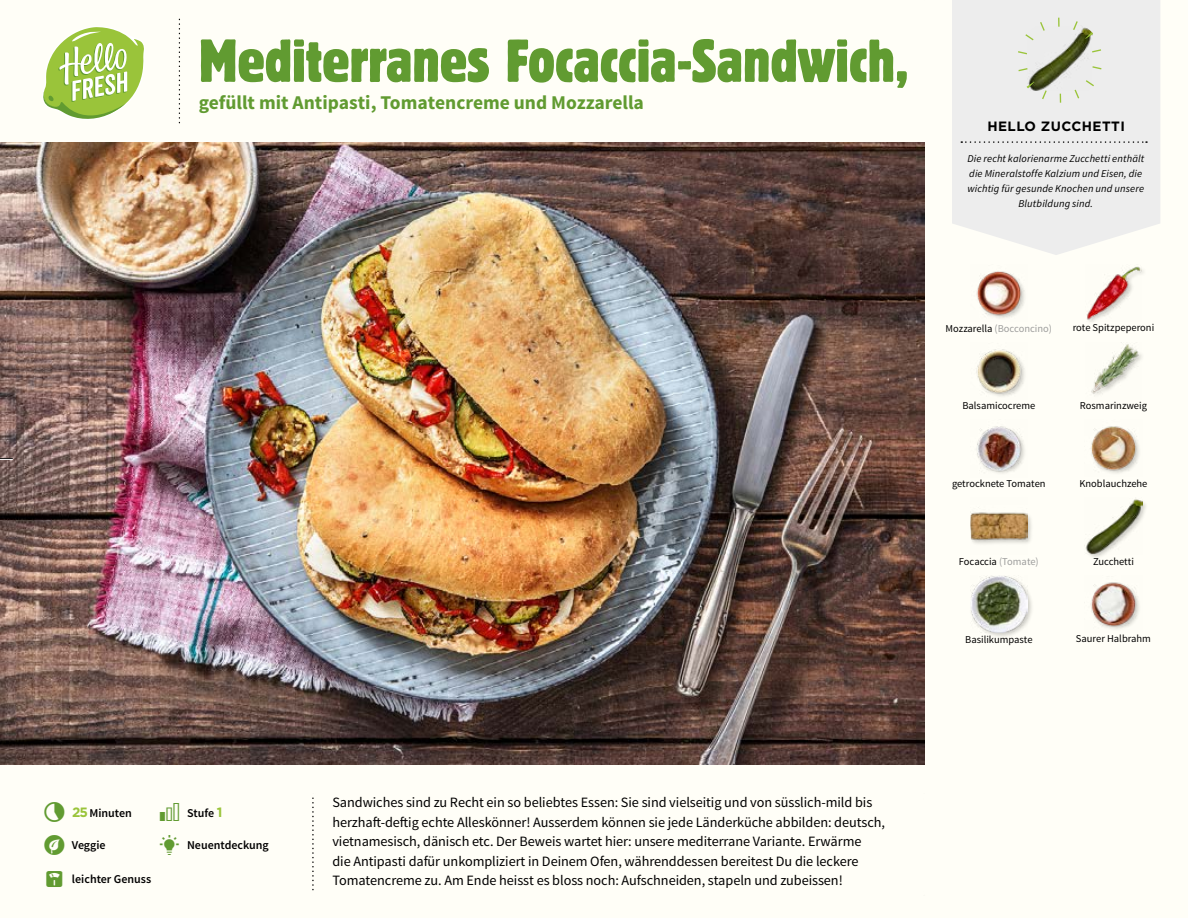
<style>
.page{position:relative;width:1188px;height:918px;background:#fffef7}
.page>*{position:absolute;margin:0;border:0;box-sizing:border-box;transform-origin:0 0}
.t1{font:condensed 60px "Block Berthold BQ";letter-spacing:-.005em;color:#619b31}
.t2{font:700 19.5px "Source Sans Pro";color:#619b31}
.t3{font:14.25px/19.5px "Source Sans Pro";letter-spacing:-.005em;color:#000}
.t4{font:700 13.5px "Gotham";letter-spacing:.03em;color:#000}
.t5{font:600 12px "Source Sans Pro";color:#000}
.t6{font:10.5px "Source Sans Pro";color:#000}
.t7{font:italic 10.5px/14.7px "Source Sans Pro";letter-spacing:.01em;color:#000;text-align:center}
.t8{font:10.5px "Source Sans Pro";color:#9d9d9c}
.s1{color:#000}
.s2{color:#9d9d9c}
.s3{font-family:"Gotham";font-weight:700;font-size:13.5px;color:#9ac43a}
</style>
<div class="page">
<svg style="left:43px;top:27px;width:101px;height:92px"></svg>
<img style="left:1091px;top:582px;width:48px;height:47px">
<div style="left:969px;top:575px;width:65px;height:64px;background:#000;opacity:.2"></div>
<img style="left:970px;top:575px;width:58px;height:58px">
<div style="left:969px;top:513px;width:65px;height:34px;background:#000;opacity:.2"></div>
<img style="left:970px;top:512px;width:58px;height:35px">
<div style="left:1086px;top:499px;width:63px;height:61px;background:#000;opacity:.2"></div>
<img style="left:1085px;top:499px;width:57px;height:56px">
<img style="left:1090px;top:426px;width:49px;height:47px">
<img style="left:976px;top:426px;width:49px;height:48px">
<img style="left:976px;top:349px;width:49px;height:47px">
<img style="left:1091px;top:342px;width:51px;height:52px">
<img style="left:1087px;top:266px;width:55px;height:55px">
<img style="left:976px;top:271px;width:49px;height:48px">
<svg style="left:952px;top:0;width:208px;height:255px;background:#eeeeed"></svg>
<svg style="left:961px;top:141px;width:186px;height:2px"></svg>
<img style="left:1027px;top:25px;width:66px;height:66px">
<div style="left:1017px;top:18px;width:85px;height:85px;border:9px dashed #9ac43a;border-radius:50%"></div>
<img style="left:0;top:142px;width:925px;height:623px">
<svg style="left:0;top:458px;width:13px;height:2px"></svg>
<h1 class="t1" style="left:199px;top:26px;width:711px">Mediterranes Focaccia-Sandwich,</h1>
<h2 class="t2" style="left:199px;top:90px;width:447px">gefüllt mit Antipasti, Tomatencreme und Mozzarella</h2>
<p class="t4" style="left:987px;top:117px;width:139px">HELLO ZUCCHETTI</p>
<p class="t7" style="left:967px;top:152px;width:178px">Die recht kalorienarme Zucchetti enthält die Mineralstoffe Kalzium und Eisen, die wichtig für gesunde Knochen und unsere Blutbildung sind.</p>
<p class="t8" style="left:946px;top:322px;width:108px"><span class="s1">Mozzarella</span> (Bocconcino)</p>
<p class="t6" style="left:1073px;top:321px;width:83px">rote Spitzpeperoni</p>
<p class="t6" style="left:962px;top:399px;width:74px">Balsamicocreme</p>
<p class="t6" style="left:1080px;top:399px;width:69px">Rosmarinzweig</p>
<p class="t6" style="left:952px;top:477px;width:95px">getrocknete Tomaten</p>
<p class="t6" style="left:1079px;top:477px;width:70px">Knoblauchzehe</p>
<p class="t6" style="left:959px;top:555px;width:81px">Focaccia <span class="s2">(Tomate)</span></p>
<p class="t6" style="left:1093px;top:555px;width:42px">Zucchetti</p>
<p class="t6" style="left:965px;top:633px;width:69px">Basilikumpaste</p>
<p class="t6" style="left:1076px;top:632px;width:77px">Saurer Halbrahm</p>
<p class="t5" style="left:72px;top:805px;width:61px"><span class="s3">25</span> Minuten</p>
<p class="t5" style="left:187px;top:805px;width:37px">Stufe <span class="s3">1</span></p>
<p class="t3" style="left:332px;top:793px;width:554px">Sandwiches sind zu Recht ein so beliebtes Essen: Sie sind vielseitig und von süsslich-mild bis herzhaft-deftig echte Alleskönner! Ausserdem können sie jede Länderküche abbilden: deutsch, vietnamesisch, dänisch etc. Der Beweis wartet hier: unsere mediterrane Variante. Erwärme<br>die Antipasti dafür unkompliziert in Deinem Ofen, währenddessen bereitest Du die leckere Tomatencreme zu. Am Ende heisst es bloss noch: Aufschneiden, stapeln und zubeissen!</p>
<p class="t5" style="left:72px;top:838px;width:35px">Veggie</p>
<p class="t5" style="left:187px;top:838px;width:83px">Neuentdeckung</p>
<p class="t5" style="left:72px;top:871px;width:81px">leichter Genuss</p>
</div>
